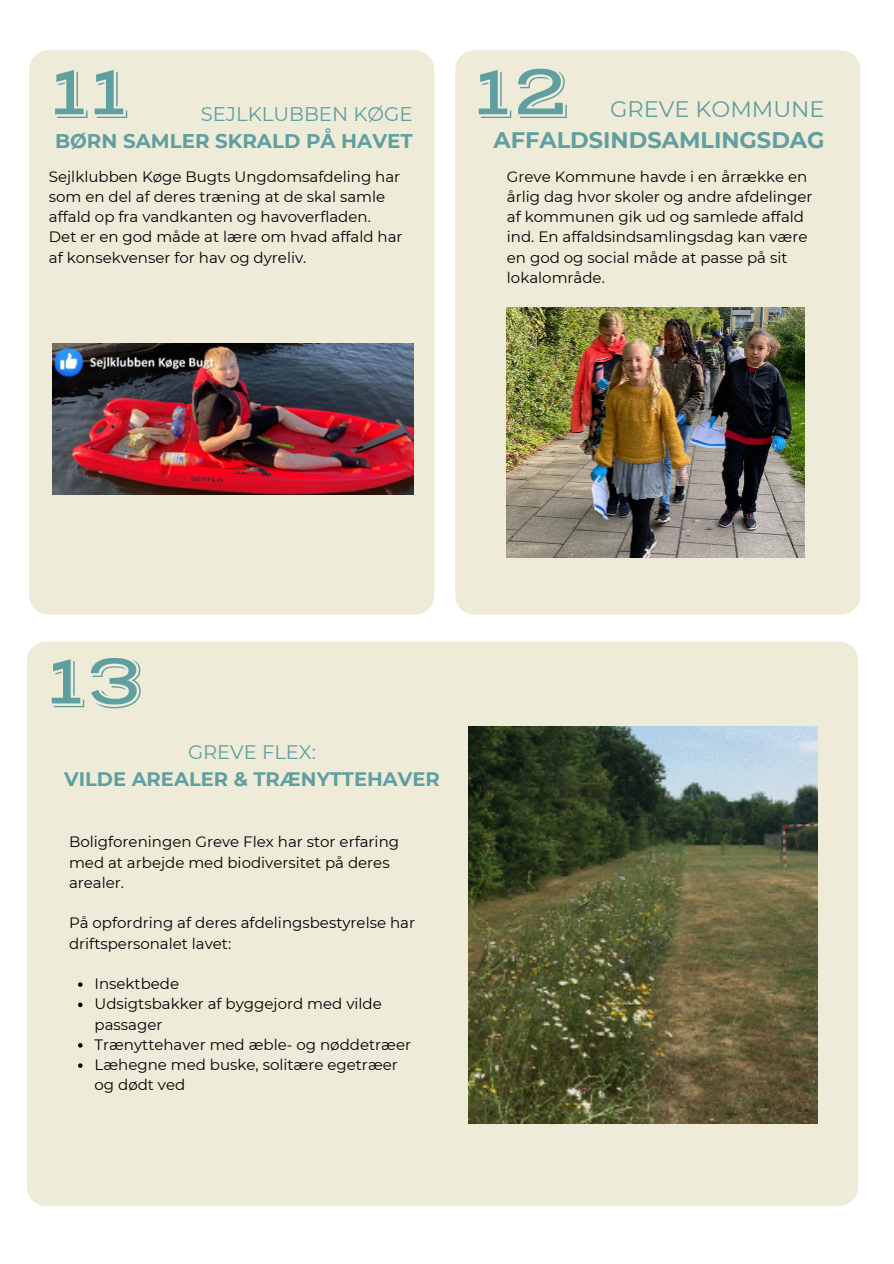
<style>
.page{position:relative;width:894px;height:1264px;background:#fff}
.page>*{position:absolute;margin:0;border:0;box-sizing:border-box;transform-origin:0 0}
.t1{font:72.75px "Vast Shadow";color:#609fa0}
.t2{font:700 22.5px/30.3px "Montserrat";color:#609fa0;text-align:right}
.t3{font:700 19.8px/27.5px "Montserrat";color:#609fa0;text-align:right}
.t4{font:700 19.5px/27px "Montserrat";color:#609fa0;text-align:center}
.t5{font:15px/20.2px "Montserrat";color:#000}
.s1{font-weight:400}
</style>
<div class="page">
<div style="left:455px;top:50px;width:405px;height:564px;background:#eeebd8;border-radius:19px"></div>
<div style="left:27px;top:641px;width:831px;height:564px;background:#eeebd8;border-radius:19px"></div>
<div style="left:29px;top:50px;width:405px;height:564px;background:#eeebd8;border-radius:19px"></div>
<img style="left:53px;top:343px;width:360px;height:151px">
<img style="left:506px;top:307px;width:297px;height:250px">
<img style="left:469px;top:726px;width:348px;height:397px">
<svg style="left:78px;top:982px;width:4px;height:4px"></svg>
<svg style="left:78px;top:1002px;width:4px;height:5px"></svg>
<svg style="left:78px;top:1043px;width:4px;height:4px"></svg>
<svg style="left:78px;top:1063px;width:4px;height:4px"></svg>
<h1 class="t1" style="left:50px;top:48px;width:81px">11</h1>
<p class="t1" style="left:473px;top:48px;width:98px">12</p>
<p class="t2" style="left:493px;top:94px;width:332px"><span class="s1">GREVE KOMMUNE<br></span>AFFALDSINDSAMLINGSDAG</p>
<p class="t5" style="left:506px;top:166px;width:307px">Greve Kommune havde i en årrække en årlig dag hvor skoler og andre afdelinger af kommunen gik ud og samlede affald ind. En affaldsindsamlingsdag kan være en god og social måde at passe på sit lokalområde.</p>
<p class="t3" style="left:55px;top:100px;width:359px"><span class="s1">SEJLKLUBBEN KØGE<br></span>BØRN SAMLER SKRALD PÅ HAVET</p>
<p class="t5" style="left:49px;top:166px;width:353px">Sejlklubben Køge Bugts Ungdomsafdeling har som en del af deres træning at de skal samle affald op fra vandkanten og havoverfladen.</p>
<p class="t5" style="left:49px;top:227px;width:355px">Det er en god måde at lære om hvad affald har af konsekvenser for hav og dyreliv.</p>
<p class="t1" style="left:46px;top:637px;width:100px">13</p>
<p class="t4" style="left:64px;top:738px;width:377px"><span class="s1">GREVE FLEX:<br></span>VILDE AREALER &amp; TRÆNYTTEHAVER</p>
<p class="t5" style="left:69px;top:831px;width:331px">Boligforeningen Greve Flex har stor erfaring med at arbejde med biodiversitet på deres arealer.</p>
<p class="t5" style="left:69px;top:912px;width:347px">På opfordring af deres afdelingsbestyrelse har driftspersonalet lavet:</p>
<h2 class="t5" style="left:94px;top:973px;width:86px">Insektbede</h2>
<p class="t5" style="left:94px;top:993px;width:289px">Udsigtsbakker af byggejord med vilde passager</p>
<p class="t5" style="left:94px;top:1034px;width:318px">Trænyttehaver med æble- og nøddetræer</p>
<p class="t5" style="left:94px;top:1054px;width:305px">Læhegne med buske, solitære egetræer og dødt ved</p>
</div>
